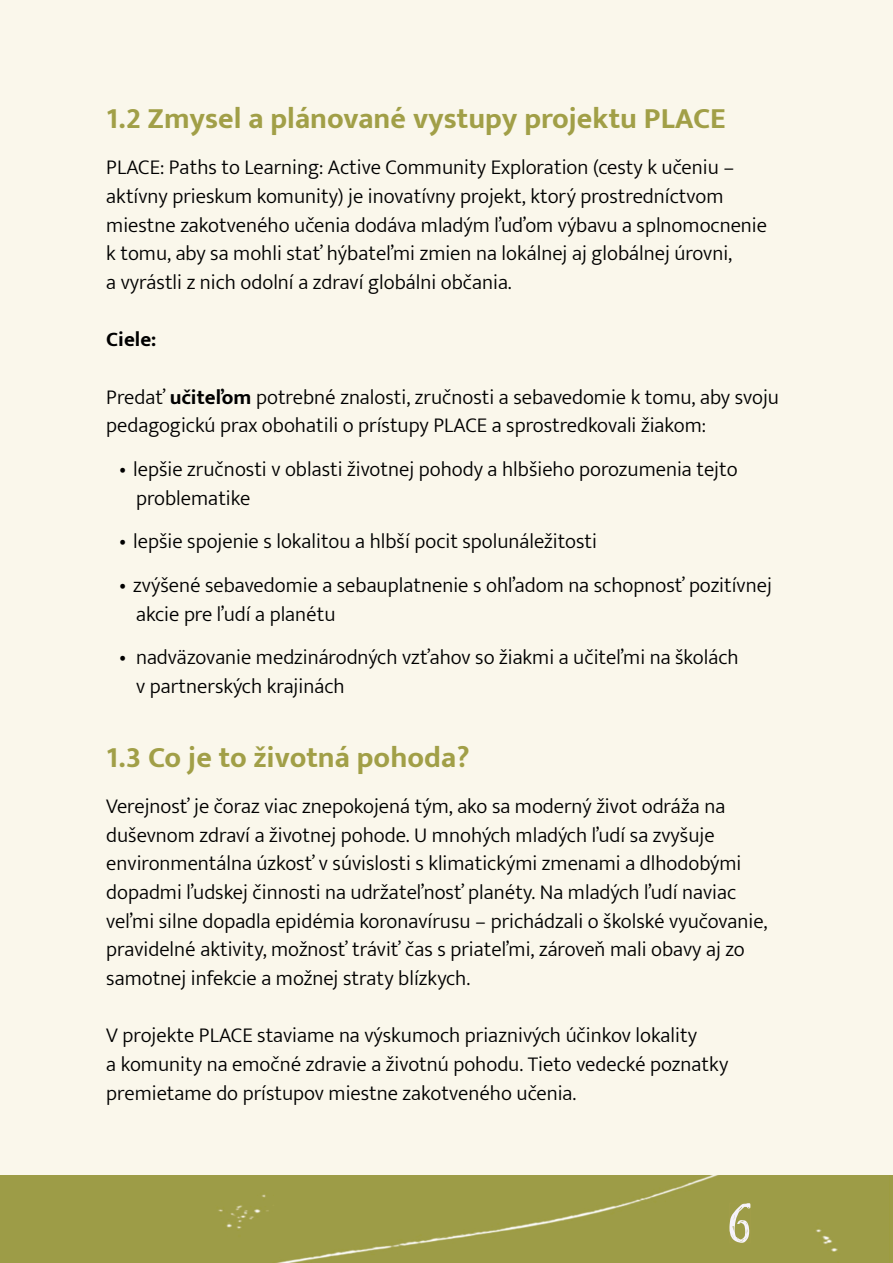
<style>
.page{position:relative;width:893px;height:1263px;background:#faf7eb}
.page>*{position:absolute;margin:0;border:0;box-sizing:border-box;transform-origin:0 0}
.t1{font:700 52.5px "P22 Stanyan";color:#f6f3fa}
.t2{font:700 30px "Ek Mukta";color:#a19f47}
.t3{font:300 21px/28.7px "Ek Mukta";color:#000}
.t4{font:700 21px "Ek Mukta";color:#000}
.s1{font-weight:700}
</style>
<div class="page">
<div style="left:0;top:1175px;width:893px;height:88px;background:#9d9c47"></div>
<div style="left:729px;top:1202px;width:22px;height:41px;border:2px solid #a09d48"></div>
<h2 class="t2" style="left:106px;top:100px;width:621px">1.2 Zmysel a plánované vystupy projektu PLACE</h2>
<p class="t3" style="left:106px;top:153px;width:662px">PLACE: Paths to Learning: Active Community Exploration (cesty k učeniu – aktívny prieskum komunity) je inovatívny projekt, ktorý prostredníctvom miestne zakotveného učenia dodáva mladým ľuďom výbavu a splnomocnenie k tomu, aby sa mohli stať hýbateľmi zmien na lokálnej aj globálnej úrovni,<br>a vyrástli z nich odolní a zdraví globálni občania.</p>
<p class="t4" style="left:106px;top:327px;width:52px">Ciele:</p>
<p class="t3" style="left:106px;top:382px;width:674px">Predať <span class="s1">učiteľom</span> potrebné znalosti, zručnosti a sebavedomie k tomu, aby svoju pedagogickú prax obohatili o prístupy PLACE a sprostredkovali žiakom:</p>
<p class="t3" style="left:136px;top:454px;width:603px;text-indent:-17px">• lepšie zručnosti v oblasti životnej pohody a hlbšieho porozumenia tejto problematike</p>
<p class="t3" style="left:119px;top:527px;width:479px">• lepšie spojenie s lokalitou a hlbší pocit spolunáležitosti</p>
<p class="t3" style="left:136px;top:570px;width:637px;text-indent:-17px">• zvýšené sebavedomie a sebauplatnenie s ohľadom na schopnosť pozitívnej akcie pre ľudí a planétu</p>
<p class="t3" style="left:136px;top:643px;width:604px;text-indent:-17px">• nadväzovanie medzinárodných vzťahov so žiakmi a učiteľmi na školách v partnerských krajinách</p>
<h2 class="t2" style="left:106px;top:739px;width:365px">1.3 Co je to životná pohoda?</h2>
<p class="t3" style="left:106px;top:791px;width:663px">Verejnosť je čoraz viac znepokojená tým, ako sa moderný život odráža na duševnom zdraví a životnej pohode. U mnohých mladých ľudí sa zvyšuje environmentálna úzkosť v súvislosti s klimatickými zmenami a dlhodobými dopadmi ľudskej činnosti na udržateľnosť planéty. Na mladých ľudí naviac veľmi silne dopadla epidémia koronavírusu – prichádzali o školské vyučovanie, pravidelné aktivity, možnosť tráviť čas s priateľmi, zároveň mali obavy aj zo samotnej infekcie a možnej straty blízkych.</p>
<p class="t3" style="left:106px;top:1021px;width:623px">V projekte PLACE staviame na výskumoch priaznivých účinkov lokality<br>a komunity na emočné zdravie a životnú pohodu. Tieto vedecké poznatky premietame do prístupov miestne zakotveného učenia.</p>
<h1 class="t1" style="left:728px;top:1198px;width:25px">6</h1>
</div>
